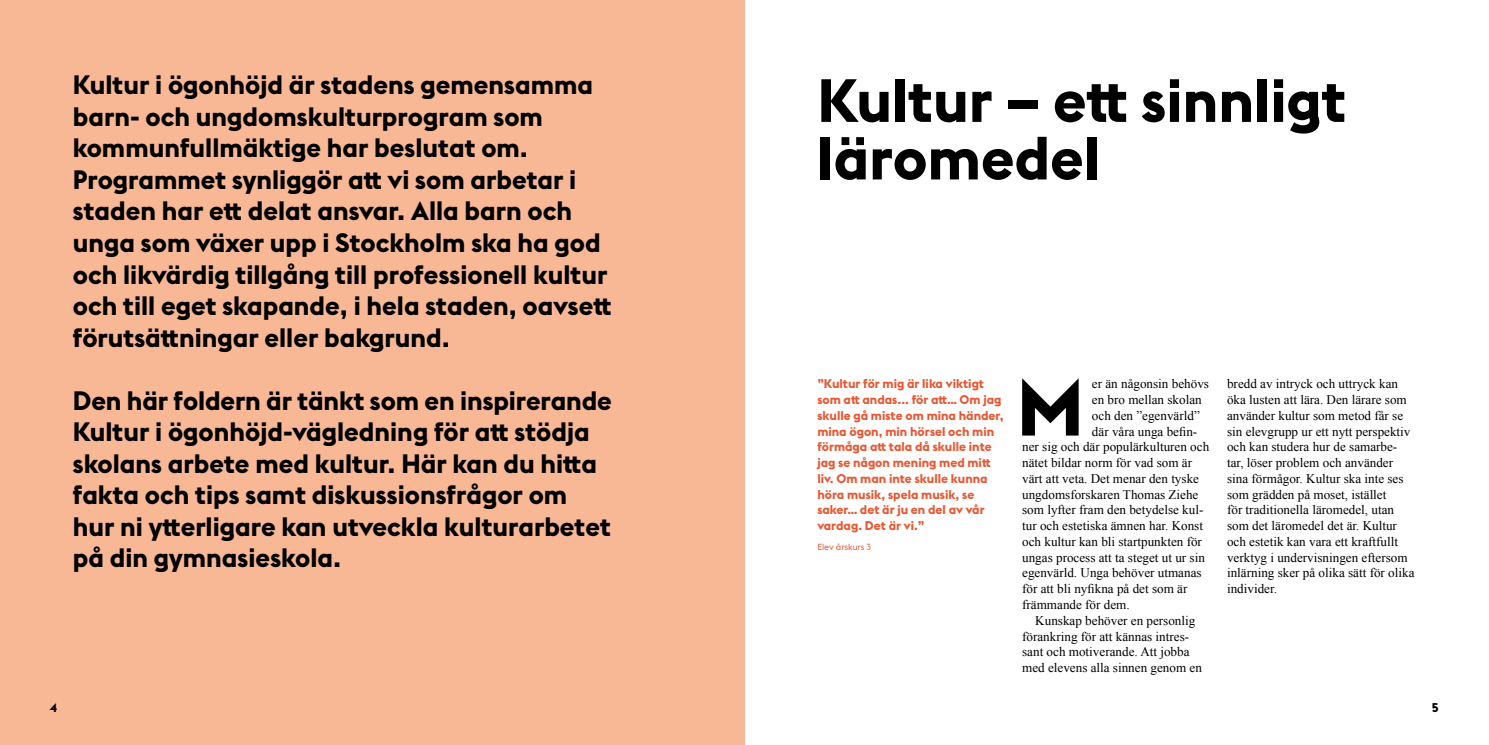
<style>
.page{position:relative;width:1489px;height:745px;background:#fff}
.page>*{position:absolute;margin:0;border:0;box-sizing:border-box;transform-origin:0 0}
.t1{font:700 79.62px "Stockholm Type";color:#000}
.t2{font:700 60px/57.5px "Stockholm Type";color:#000}
.t3{font:700 26.25px/31.5px "Stockholm Type";color:#000}
.t4{font:13.12px/15.8px "Times New Roman";color:#000}
.t5{font:700 12.5px/15.8px "Stockholm Type";color:#e75833}
.t6{font:700 12.5px "Stockholm Type";color:#000}
.t7{font:8.75px "Stockholm Type";color:#e75833}
</style>
<div class="page">
<div style="left:0;top:0;width:744px;height:744px;background:#f8b895"></div>
<p class="t3" style="left:73px;top:68px;width:540px">Kultur i ögonhöjd är stadens gemensamma barn- och ungdomskulturprogram som kommunfullmäktige har beslutat om.<br>Programmet synliggör att vi som arbetar i staden har ett delat ansvar. Alla barn och unga som växer upp i Stockholm ska ha god och likvärdig tillgång till professionell kultur och till eget skapande, i hela staden, oavsett förutsättningar eller bakgrund.</p>
<p class="t3" style="left:73px;top:383px;width:540px">Den här foldern är tänkt som en inspirerande Kultur i ögonhöjd-vägledning för att stödja skolans arbete med kultur. Här kan du hitta fakta och tips samt diskussionsfrågor om hur ni ytterligare kan utveckla kulturarbetet på din gymnasieskola.</p>
<h2 class="t2" style="left:817px;top:69px;width:530px">Kultur – ett sinnligt läromedel</h2>
<p class="t5" style="left:817px;top:375px;width:188px">”Kultur för mig är lika viktigt som att andas... för att… Om jag skulle gå miste om mina händer, mina ögon, min hörsel och min förmåga att tala då skulle inte jag se någon mening med mitt liv. Om man inte skulle kunna höra musik, spela musik, se saker… det är ju en del av vår vardag. Det är vi.”</p>
<p class="t7" style="left:817px;top:540px;width:55px">Elev årskurs 3</p>
<h1 class="t1" style="left:1016px;top:350px;width:69px">M</h1>
<p class="t4" style="left:1091px;top:375px;width:119px">er än någonsin behövs</p>
<p class="t4" style="left:1091px;top:391px;width:111px">en bro mellan skolan</p>
<p class="t4" style="left:1091px;top:407px;width:109px">och den ”egenvärld”</p>
<p class="t4" style="left:1091px;top:423px;width:107px">där våra unga befin-</p>
<p class="t4" style="left:1022px;top:438px;width:188px">ner sig och där populärkulturen och</p>
<p class="t4" style="left:1022px;top:454px;width:171px">nätet bildar norm för vad som är</p>
<p class="t4" style="left:1022px;top:470px;width:178px">värt att veta. Det menar den tyske</p>
<p class="t4" style="left:1022px;top:486px;width:178px">ungdomsforskaren Thomas Ziehe</p>
<p class="t4" style="left:1022px;top:501px;width:183px">som lyfter fram den betydelse kul-</p>
<p class="t4" style="left:1022px;top:517px;width:182px">tur och estetiska ämnen har. Konst</p>
<p class="t4" style="left:1022px;top:533px;width:181px">och kultur kan bli startpunkten för</p>
<p class="t4" style="left:1022px;top:549px;width:184px">ungas process att ta steget ut ur sin</p>
<p class="t4" style="left:1022px;top:564px;width:181px">egenvärld. Unga behöver utmanas</p>
<p class="t4" style="left:1022px;top:580px;width:167px">för att bli nyfikna på det som är</p>
<p class="t4" style="left:1022px;top:596px;width:109px">främmande för dem.</p>
<p class="t4" style="left:1035px;top:612px;width:162px">Kunskap behöver en personlig</p>
<p class="t4" style="left:1022px;top:627px;width:168px">förankring för att kännas intres-</p>
<p class="t4" style="left:1022px;top:643px;width:169px">sant och motiverande. Att jobba</p>
<p class="t4" style="left:1022px;top:659px;width:181px">med elevens alla sinnen genom en</p>
<p class="t4" style="left:1226px;top:375px;width:189px">bredd av intryck och uttryck kan öka lusten att lära. Den lärare som använder kultur som metod får se sin elevgrupp ur ett nytt perspektiv och kan studera hur de samarbe&shy;tar, löser problem och använder sina förmågor. Kultur ska inte ses som grädden på moset, istället<br>för traditionella läromedel, utan som det läromedel det är. Kultur och estetik kan vara ett kraftfullt verktyg i undervisningen eftersom inlärning sker på olika sätt för olika individer.</p>
<p class="t6" style="left:50px;top:697px;width:9px">4</p>
<p class="t6" style="left:1431px;top:697px;width:8px">5</p>
</div>
